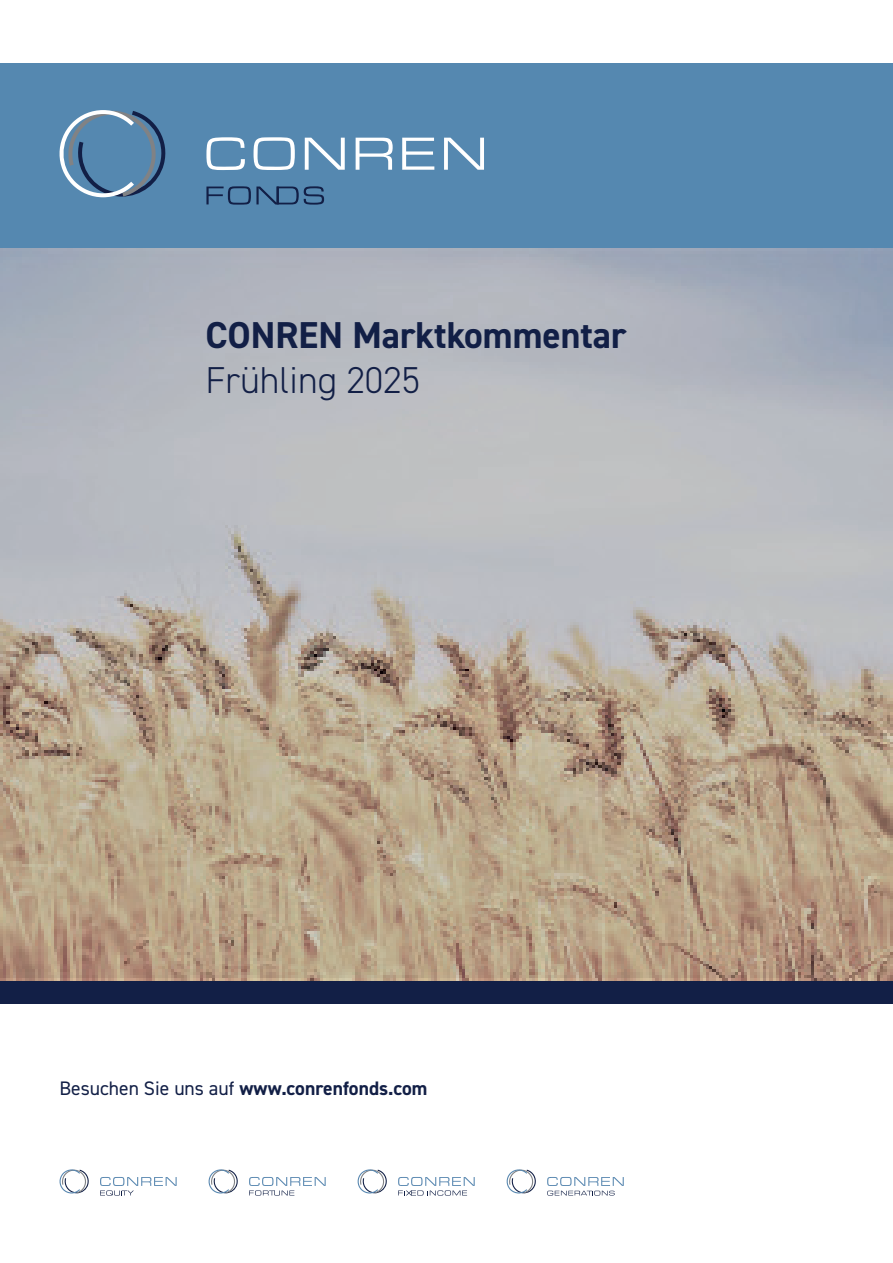
<style>
.page{position:relative;width:893px;height:1263px;background:#fff}
.page>*{position:absolute;margin:0;border:0;box-sizing:border-box;transform-origin:0 0}
.t1{font:700 37.5px "DIN2014";color:#121f46}
.t2{font:300 37.5px "DIN2014";color:#121f46}
.t3{font:700 19.65px "DIN2014";color:#121f46}
.s1{font-weight:400}
</style>
<div class="page">
<div style="left:0;top:64px;width:893px;height:187px;background:#5588b0"></div>
<svg style="left:59px;top:110px;width:107px;height:87px"></svg>
<svg style="left:206px;top:137px;width:39px;height:33px"></svg>
<svg style="left:254px;top:137px;width:41px;height:33px"></svg>
<svg style="left:305px;top:138px;width:40px;height:32px"></svg>
<svg style="left:356px;top:138px;width:37px;height:32px"></svg>
<svg style="left:402px;top:138px;width:32px;height:32px"></svg>
<svg style="left:444px;top:138px;width:40px;height:32px"></svg>
<svg style="left:206px;top:186px;width:118px;height:19px"></svg>
<div style="left:0;top:980px;width:893px;height:23px;background:#121f46"></div>
<svg style="left:208px;top:1169px;width:30px;height:24px"></svg>
<svg style="left:249px;top:1177px;width:77px;height:18px"></svg>
<svg style="left:59px;top:1169px;width:30px;height:24px"></svg>
<svg style="left:100px;top:1177px;width:77px;height:18px"></svg>
<svg style="left:357px;top:1169px;width:30px;height:24px"></svg>
<svg style="left:398px;top:1177px;width:77px;height:18px"></svg>
<svg style="left:506px;top:1169px;width:30px;height:24px"></svg>
<svg style="left:547px;top:1177px;width:77px;height:18px"></svg>
<img style="left:0;top:249px;width:893px;height:731px">
<h1 class="t1" style="left:206px;top:316px;width:423px">CONREN Marktkommentar</h1>
<h1 class="t2" style="left:206px;top:363px;width:216px">Frühling 2025</h1>
<p class="t3" style="left:60px;top:1078px;width:369px"><span class="s1">Besuchen Sie uns auf</span> www.conrenfonds.com</p>
</div>
